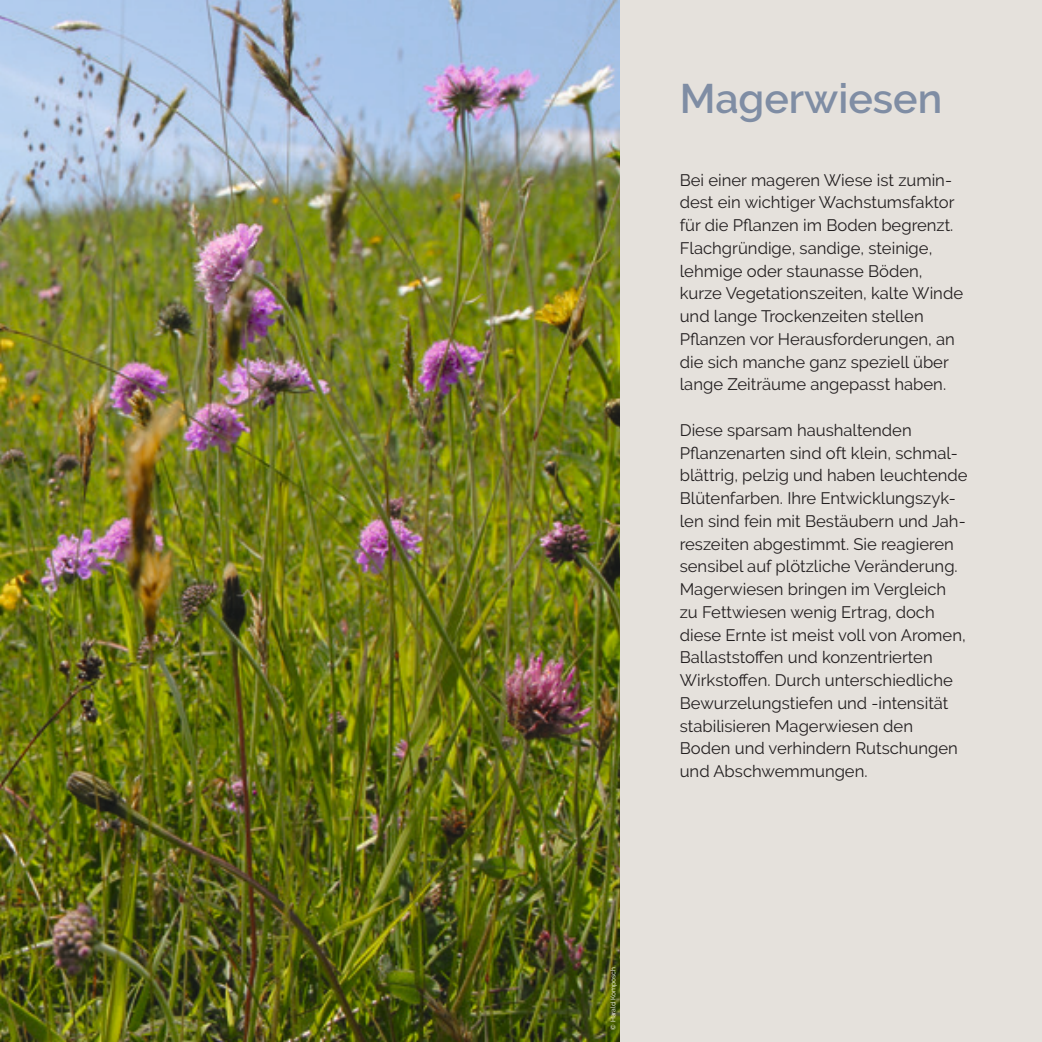
<style>
.page{position:relative;width:1042px;height:1042px;background:#fff}
.page>*{position:absolute;margin:0;border:0;box-sizing:border-box;transform-origin:0 0}
.t1{font:600 41.12px "Raleway";color:#7f8da4}
.t2{font:16.62px/22.8px "Raleway";color:#231f20}
.t3{font:6.65px "Raleway";color:#fff}
</style>
<div class="page">
<img style="left:0;top:0;width:620px;height:1042px">
<div style="left:620px;top:0;width:422px;height:1042px;background:#e5e1dc"></div>
<h1 class="t1" style="left:680px;top:75px;width:264px">Magerwiesen</h1>
<p class="t2" style="left:680px;top:168px;width:285px">Bei einer mageren Wiese ist zumin&shy;dest ein wichtiger Wachstumsfaktor für die Pflanzen im Boden begrenzt.<br>Flachgründige, sandige, steinige, lehmige oder staunasse Böden, kurze Vegetationszeiten, kalte Winde und lange Trockenzeiten stellen Pflanzen vor Herausforderungen, an die sich manche ganz speziell über lange Zeiträume angepasst haben.</p>
<p class="t2" style="left:680px;top:419px;width:289px">Diese sparsam haushaltenden Pflanzenarten sind oft klein, schmal&shy;blättrig, pelzig und haben leuchtende Blütenfarben. Ihre Entwicklungszyk&shy;len sind fein mit Bestäubern und Jah&shy;reszeiten abgestimmt. Sie reagieren sensibel auf plötzliche Veränderung.<br>Magerwiesen bringen im Vergleich zu Fettwiesen wenig Ertrag, doch diese Ernte ist meist voll von Aromen, Ballaststoffen und konzentrierten Wirkstoffen. Durch unterschiedliche Bewurzelungstiefen und -intensität stabilisieren Magerwiesen den Boden und verhindern Rutschungen und Abschwemmungen.</p>
<p class="t3" style="left:609px;top:1029px;width:64px;rotate:-90deg">© Harald Komposch</p>
</div>
